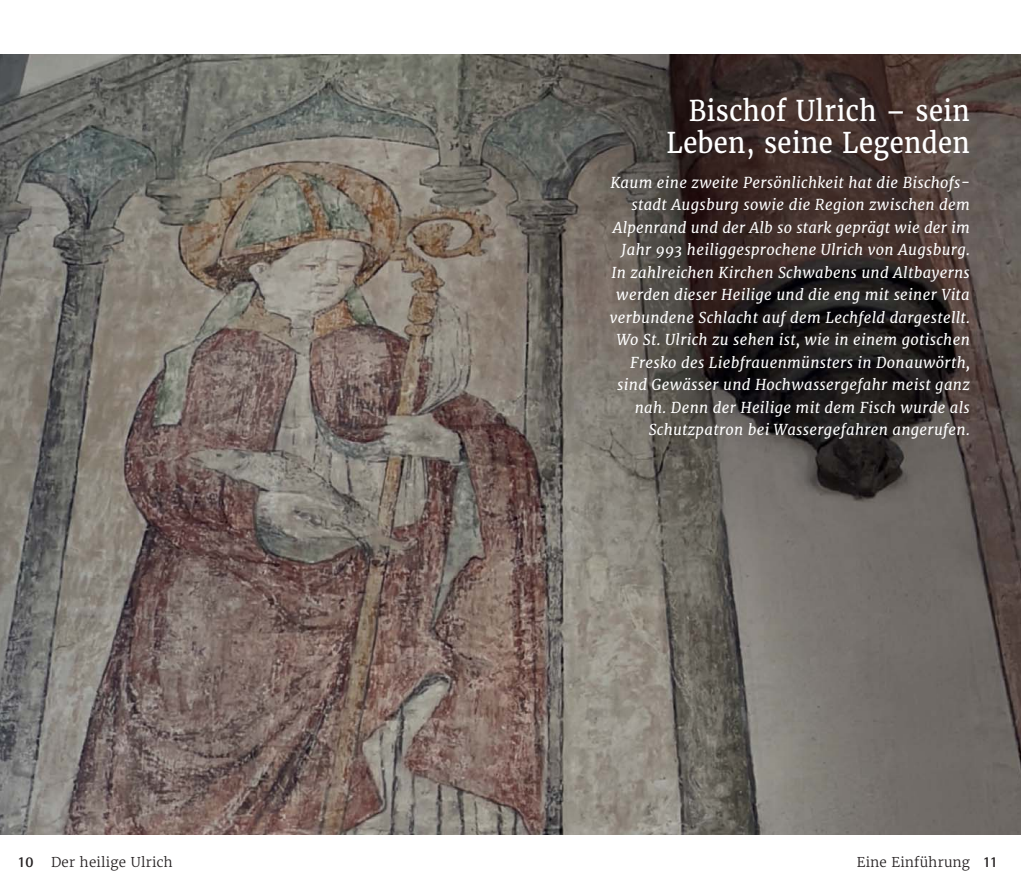
<style>
.page{position:relative;width:1021px;height:893px;background:#fff}
.page>*{position:absolute;margin:0;border:0;box-sizing:border-box;transform-origin:0 0}
.t1{font:28.5px/31.5px "Merriweather";letter-spacing:.02em;color:#fff;text-align:right;scale:.9 1}
.t2{font:italic 15px/22.5px "Merriweather";letter-spacing:.02em;color:#fff;text-align:right}
.t3{font:300 13.5px "Merriweather";letter-spacing:.02em;color:#231f20}
.s1{font-family:"Rotis Semi Sans";font-weight:700;font-size:15px}
</style>
<div class="page">
<img style="left:0;top:54px;width:1020px;height:781px">
<p class="t1" style="left:666px;top:97px;width:338px">Bischof Ulrich – sein<br>Leben, seine Legenden</p>
<p class="t2" style="left:610px;top:172px;width:362px">Kaum eine zweite Persönlichkeit hat die Bischofs - stadt Augsburg sowie die Region zwischen dem Alpenrand und der Alb so stark geprägt wie der im Jahr 993 heiliggesprochene Ulrich von Augsburg.<br>In zahlreichen Kirchen Schwabens und Altbayerns werden dieser Heilige und die eng mit seiner Vita verbundene Schlacht auf dem Lech feld dargestellt.<br>Wo St. Ulrich zu sehen ist, wie in einem gotischen Fresko des Liebfrauenmünsters in Donauwörth, sind Gewässer und Hochwassergefahr meist ganz nah. Denn der Heilige mit dem Fisch wurde als Schutzpatron bei Wassergefahren angerufen.</p>
<p class="t3" style="left:17px;top:856px;width:157px"><span class="s1">10</span> Der heilige Ulrich</p>
<p class="t3" style="left:856px;top:856px;width:143px">Eine Einführung <span class="s1">11</span></p>
</div>
